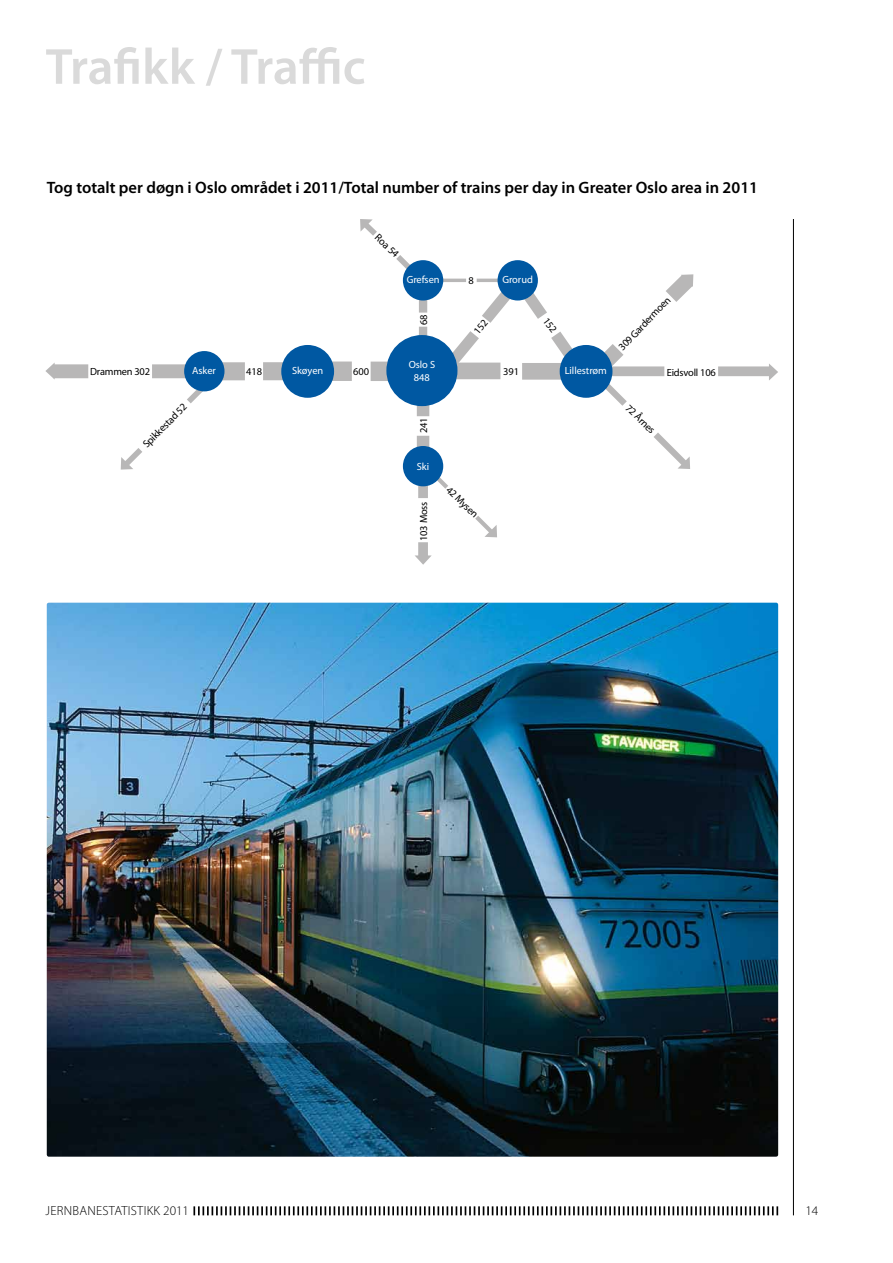
<style>
.page{position:relative;width:893px;height:1263px;background:#fff}
.page>*{position:absolute;margin:0;border:0;box-sizing:border-box;transform-origin:0 0}
.t1{font:600 51px "Myriad Pro";letter-spacing:-.01em;color:#dadada}
.t2{font:600 16.5px "Myriad Pro";color:#000}
.t3{font:300 13.2px "Myriad Pro";letter-spacing:.02em;color:#000}
.t4{font:10.35px "Myriad Pro";letter-spacing:-.02em;color:#000}
.t5{font:10.35px "Myriad Pro";letter-spacing:-.005em;color:#fff}
.t6{font:9.9px "Myriad Pro";color:#fff}
</style>
<div class="page">
<svg style="left:193px;top:1206px;width:585px;height:9px"></svg>
<hr style="left:793px;top:219px;width:1px;height:996px;background:#000">
<svg style="left:769px;top:364px;width:9px;height:16px"></svg>
<div style="left:371px;top:362px;width:82px;height:19px;background:#b8b7b7"></div>
<div style="left:263px;top:362px;width:32px;height:18px;background:#b8b7b7"></div>
<div style="left:290px;top:361px;width:62px;height:20px;background:#b8b7b7"></div>
<div style="left:152px;top:364px;width:41px;height:14px;background:#b8b7b7"></div>
<div style="left:204px;top:362px;width:41px;height:18px;background:#b8b7b7"></div>
<div style="left:718px;top:366px;width:53px;height:10px;background:#b8b7b7"></div>
<div style="left:53px;top:364px;width:35px;height:14px;background:#b8b7b7"></div>
<svg style="left:45px;top:363px;width:10px;height:17px"></svg>
<div style="left:418px;top:542px;width:10px;height:16px;background:#b8b7b7"></div>
<div style="left:418px;top:482px;width:10px;height:16px;background:#b8b7b7"></div>
<div style="left:281px;top:345px;width:53px;height:53px;background:#0058a2;border-radius:50%"></div>
<div style="left:419px;top:296px;width:8px;height:17px;background:#b8b7b7"></div>
<div style="left:419px;top:327px;width:8px;height:16px;background:#b8b7b7"></div>
<svg style="left:396px;top:255px;width:23px;height:26px"></svg>
<div style="left:403px;top:260px;width:40px;height:40px;background:#0058a2;border-radius:50%"></div>
<svg style="left:420px;top:459px;width:28px;height:30px"></svg>
<div style="left:417px;top:436px;width:12px;height:16px;background:#b8b7b7"></div>
<div style="left:417px;top:345px;width:12px;height:71px;background:#b8b7b7"></div>
<div style="left:386px;top:335px;width:71px;height:71px;background:#0058a2;border-radius:50%"></div>
<svg style="left:181px;top:375px;width:39px;height:29px"></svg>
<div style="left:184px;top:351px;width:40px;height:40px;background:#0058a2;border-radius:50%"></div>
<svg style="left:120px;top:448px;width:22px;height:22px"></svg>
<svg style="left:654px;top:433px;width:36px;height:36px"></svg>
<svg style="left:360px;top:219px;width:17px;height:17px"></svg>
<svg style="left:475px;top:516px;width:22px;height:22px"></svg>
<svg style="left:415px;top:555px;width:17px;height:10px"></svg>
<div style="left:403px;top:446px;width:40px;height:40px;background:#0058a2;border-radius:50%"></div>
<img style="left:47px;top:603px;width:731px;height:554px">
<svg style="left:436px;top:260px;width:258px;height:146px"></svg>
<h1 class="t1" style="left:46px;top:34px;width:321px">Trafikk / Traffic</h1>
<h2 class="t2" style="left:47px;top:177px;width:713px">Tog totalt per døgn i Oslo området i 2011/Total number of trains per day in Greater Oslo area in 2011</h2>
<p class="t4" style="left:381px;top:231px;width:31px;rotate:44deg">Roa 54</p>
<p class="t5" style="left:407px;top:273px;width:34px">Grefsen</p>
<p class="t5" style="left:502px;top:273px;width:32px">Grorud</p>
<p class="t4" style="left:468px;top:274px;width:7px">8</p>
<p class="t6" style="left:432px;top:273px;width:7px">n</p>
<p class="t4" style="left:417px;top:325px;width:12px;rotate:-90deg">68</p>
<p class="t5" style="left:409px;top:359px;width:28px">Oslo S</p>
<p class="t5" style="left:192px;top:364px;width:25px">Asker</p>
<p class="t5" style="left:292px;top:364px;width:33px">Skøyen</p>
<p class="t5" style="left:565px;top:364px;width:44px">Lillestrøm</p>
<p class="t5" style="left:414px;top:371px;width:17px">848</p>
<p class="t4" style="left:90px;top:365px;width:61px">Drammen 302</p>
<p class="t4" style="left:246px;top:365px;width:17px">418</p>
<p class="t4" style="left:353px;top:365px;width:17px">600</p>
<p class="t4" style="left:503px;top:365px;width:17px">391</p>
<p class="t4" style="left:140px;top:441px;width:59px;rotate:-45deg">Spikkestad 52</p>
<p class="t4" style="left:417px;top:433px;width:17px;rotate:-90deg">241</p>
<p class="t5" style="left:417px;top:460px;width:14px">Ski</p>
<p class="t4" style="left:417px;top:541px;width:41px;rotate:-90deg">103 Moss</p>
<p class="t4" style="left:452px;top:483px;width:41px;rotate:44deg">42 Mysen</p>
<p class="t4" style="left:616px;top:344px;width:71px;rotate:-46deg">309 Gardermoen</p>
<p class="t4" style="left:632px;top:402px;width:38px;rotate:44deg">72 Årnes</p>
<p class="t4" style="left:667px;top:366px;width:51px">Eidsvoll 106</p>
<p class="t3" style="left:46px;top:1203px;width:145px">JERNBANESTATISTIKK 2011</p>
<p class="t3" style="left:805px;top:1203px;width:14px">14</p>
</div>
